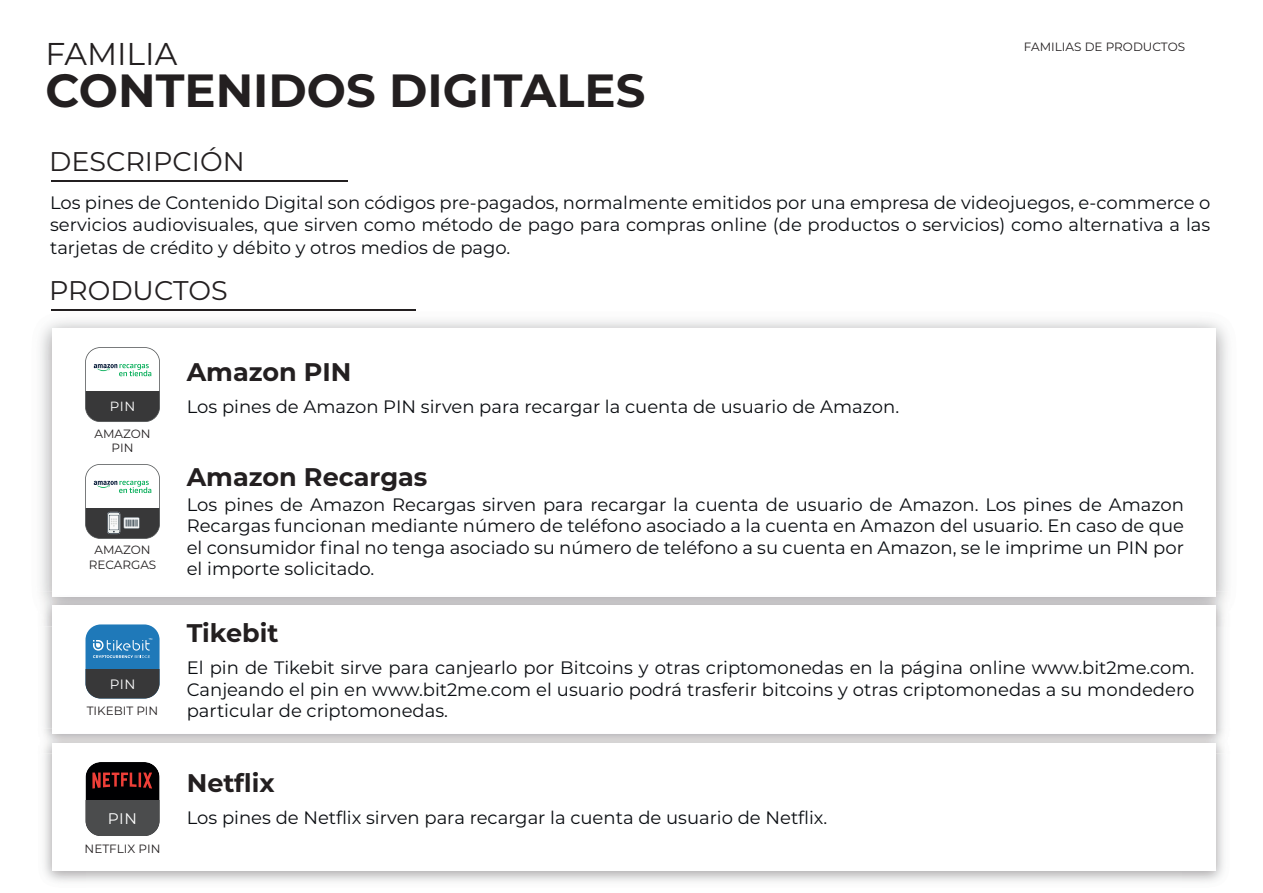
<style>
.page{position:relative;width:1263px;height:893px;background:#fff}
.page>*{position:absolute;margin:0;border:0;box-sizing:border-box;transform-origin:0 0}
.t1{font:700 46.5px "Montserrat";color:#231f20}
.t2{font:31.5px "Montserrat";color:#231f20}
.t3{font:27px "Montserrat";color:#231f20}
.t4{font:700 25.5px "Montserrat";color:#231f20}
.t5{font:18px/21.6px "Montserrat";color:#0a0d11;text-align:justify}
.t6{font:15.45px "Montserrat";color:#fff}
.t7{font:13.5px "Montserrat";color:#fff}
.t8{font:13.35px "Montserrat";color:#fff}
.t9{font:12px/14.4px "Montserrat";color:#231f20;text-align:center}
</style>
<div class="page">
<img style="left:40px;top:309px;width:1188px;height:51px">
<div style="left:52px;top:328px;width:1163px;height:269px;background:#fff"></div>
<hr style="left:52px;top:310px;width:364px;height:1px;background:#231f20">
<hr style="left:51px;top:181px;width:297px;height:1px;background:#231f20">
<svg style="left:85px;top:347px;width:75px;height:75px"></svg>
<svg style="left:86px;top:624px;width:74px;height:74px;background:#3b6c8f"></svg>
<svg style="left:85px;top:464px;width:75px;height:75px"></svg>
<svg style="left:86px;top:762px;width:74px;height:74px;background:#403233"></svg>
<h2 class="t2" style="left:46px;top:32px;width:133px">FAMILIA</h2>
<h1 class="t1" style="left:46px;top:57px;width:601px">CONTENIDOS DIGITALES</h1>
<h3 class="t3" style="left:49px;top:143px;width:197px">DESCRIPCIÓN</h3>
<p class="t9" style="left:1024px;top:39px;width:163px">FAMILIAS DE PRODUCTOS</p>
<p class="t5" style="left:50px;top:190px;width:1162px;line-height:22.5px">Los pines de Contenido Digital son códigos pre-pagados, normalmente emitidos por una empresa de videojuegos, e-commerce o servicios audiovisuales, que sirven como método de pago para compras online (de productos o servicios) como alternativa a las tarjetas de crédito y débito y otros medios de pago.</p>
<h3 class="t3" style="left:49px;top:272px;width:180px">PRODUCTOS</h3>
<p class="t8" style="left:110px;top:397px;width:27px">PIN</p>
<p class="t9" style="left:94px;top:426px;width:58px">AMAZON<br>PIN</p>
<p class="t9" style="left:89px;top:543px;width:69px">AMAZON<br>RECARGAS</p>
<p class="t7" style="left:110px;top:675px;width:27px">PIN</p>
<p class="t9" style="left:87px;top:703px;width:73px">TIKEBIT PIN</p>
<p class="t6" style="left:108px;top:807px;width:31px">PIN</p>
<p class="t9" style="left:85px;top:841px;width:77px">NETFLIX PIN</p>
<h3 class="t4" style="left:187px;top:353px;width:166px">Amazon PIN</h3>
<p class="t5" style="left:187px;top:395px;width:714px">Los pines de Amazon PIN sirven para recargar la cuenta de usuario de Amazon.</p>
<h3 class="t4" style="left:187px;top:459px;width:242px">Amazon Recargas</h3>
<p class="t5" style="left:187px;top:493px;width:999px">Los pines de Amazon Recargas sirven para recargar la cuenta de usuario de Amazon. Los pines de Amazon Recargas funcionan mediante número de teléfono asociado a la cuenta en Amazon del usuario. En caso de que el consumidor final no tenga asociado su número de teléfono a su cuenta en Amazon, se le imprime un PIN por el importe solicitado.</p>
<h3 class="t4" style="left:187px;top:614px;width:93px">Tikebit</h3>
<p class="t5" style="left:187px;top:656px;width:1009px">El pin de Tikebit sirve para canjearlo por Bitcoins y otras criptomonedas en la página online www.bit2me.com.<br>Canjeando el pin en www.bit2me.com el usuario podrá trasferir bitcoins y otras criptomonedas a su mondedero particular de criptomonedas.</p>
<h3 class="t4" style="left:187px;top:764px;width:89px">Netflix</h3>
<p class="t5" style="left:187px;top:807px;width:642px">Los pines de Netflix sirven para recargar la cuenta de usuario de Netflix.</p>
</div>
